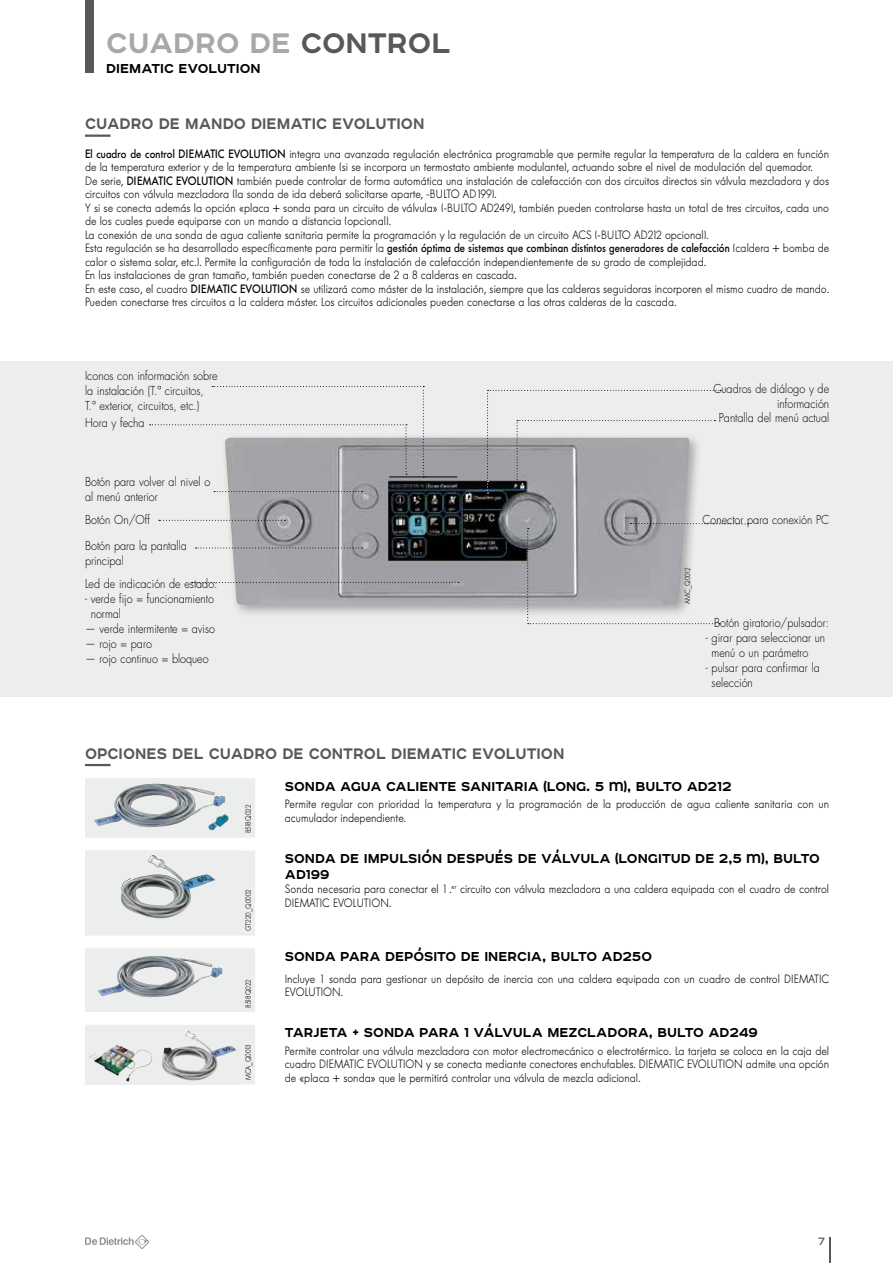
<style>
.page{position:relative;width:893px;height:1263px;background:#fff}
.page>*{position:absolute;margin:0;border:0;box-sizing:border-box;transform-origin:0 0}
.t1{font:700 36px "Affect";color:#a7a8aa}
.t2{font:700 19.5px "Affect";color:#58585a;scale:.95 1}
.t3{font:700 16.5px/16.5px "Affect";color:#000}
.t4{font:13.5px "Affect";color:#58585a}
.t5{font:300 12px/13.5px "Futura BQ";color:#000;scale:.9 1}
.t6{font:300 12px/15px "Futura Std";color:#000;scale:.9 1}
.t7{font:300 7.5px "Futura BQ";color:#000;scale:.9 1}
.s1{color:#58585a}
.s2{font-weight:500}
</style>
<div class="page">
<div style="left:85px;top:0;width:9px;height:72px;background:#58585a"></div>
<hr style="left:829px;top:1237px;width:2px;height:26px;background:#58585a">
<svg style="left:85px;top:1235px;width:64px;height:14px"></svg>
<hr style="left:85px;top:135px;width:26px;height:2px;background:#58585a">
<hr style="left:85px;top:764px;width:26px;height:2px;background:#58585a">
<div style="left:0;top:361px;width:893px;height:336px;background:#eceded"></div>
<div style="left:221px;top:433px;width:482px;height:185px;background:#000;opacity:.3"></div>
<img style="left:225px;top:437px;width:464px;height:167px">
<svg style="left:159px;top:520px;width:126px;height:1px"></svg>
<svg style="left:214px;top:491px;width:148px;height:1px"></svg>
<svg style="left:196px;top:547px;width:166px;height:1px"></svg>
<svg style="left:150px;top:386px;width:274px;height:91px"></svg>
<svg style="left:487px;top:390px;width:234px;height:104px"></svg>
<svg style="left:527px;top:523px;width:221px;height:101px"></svg>
<svg style="left:192px;top:582px;width:267px;height:1px"></svg>
<svg style="left:85px;top:778px;width:170px;height:306px;fill:#eceded"></svg>
<div style="left:85px;top:778px;width:153px;height:60px;background:#eceded"></div>
<img style="left:94px;top:784px;width:131px;height:43px">
<div style="left:85px;top:850px;width:153px;height:73px;background:#eceded"></div>
<img style="left:121px;top:855px;width:94px;height:63px">
<img style="left:97px;top:956px;width:125px;height:41px">
<svg style="left:85px;top:1025px;width:153px;height:59px;background:#d4d6d6"></svg>
<svg style="left:183px;top:1030px;width:5px;height:8px"></svg>
<hr style="left:389px;top:476px;width:68px;height:1px;background:#000">
<h1 class="t1" style="left:106px;top:17px;width:346px">CUADRO DE <span class="s1">CONTROL</span></h1>
<h3 class="t3" style="left:106px;top:59px;width:156px">DIEMATIC EVOLUTION</h3>
<h2 class="t2" style="left:85px;top:110px;width:359px">CUADRO DE MANDO DIEMATIC EVOLUTION</h2>
<p class="t5" style="left:85px;top:147px;width:828px"><span class="s2">El cuadro de control DIEMATIC EVOLUTION</span> integra una avanzada regulación electrónica programable que permite regular la temperatura de la caldera en función de la temperatura exterior y de la temperatura ambiente (si se incorpora un termostato ambiente modulante), actuando sobre el nivel de modulación del quemador.<br>De serie, <span class="s2">DIEMATIC EVOLUTION</span> también puede controlar de forma automática una instalación de calefacción con dos circuitos directos sin válvula mezcladora y dos circuitos con válvula mezcladora (la sonda de ida deberá solicitarse aparte, -BULTO AD199).<br>Y si se conecta además la opción «placa + sonda para un circuito de válvula» (-BULTO AD249), también pueden controlarse hasta un total de tres circuitos, cada uno de los cuales puede equiparse con un mando a distancia (opcional).<br>La conexión de una sonda de agua caliente sanitaria permite la programación y la regulación de un circuito ACS (-BULTO AD212 opcional).<br>Esta regulación se ha desarrollado específicamente para permitir la <span class="s2">gestión óptima de sistemas que combinan distintos generadores de calefacción</span> (caldera + bomba de calor o sistema solar, etc.). Permite la configuración de toda la instalación de calefacción independientemente de su grado de complejidad.<br>En las instalaciones de gran tamaño, también pueden conectarse de 2 a 8 calderas en cascada.<br>En este caso, el cuadro <span class="s2">DIEMATIC EVOLUTION</span> se utilizará como máster de la instalación, siempre que las calderas seguidoras incorporen el mismo cuadro de mando.<br>Pueden conectarse tres circuitos a la caldera máster. Los circuitos adicionales pueden conectarse a las otras calderas de la cascada.</p>
<p class="t6" style="left:85px;top:368px;width:149px">Iconos con información sobre la instalación (T.ª circuitos,<br>T.ª exterior, circuitos, etc.)</p>
<p class="t6" style="left:85px;top:415px;width:68px">Hora y fecha</p>
<p class="t6" style="left:85px;top:475px;width:141px">Botón para volver al nivel o al menú anterior</p>
<p class="t6" style="left:85px;top:513px;width:74px">Botón On/Off</p>
<p class="t6" style="left:85px;top:538px;width:115px">Botón para la pantalla principal</p>
<p class="t6" style="left:85px;top:577px;width:149px">Led de indicación de estado:</p>
<p class="t6" style="left:91px;top:592px;width:138px;text-indent:-6px">- verde fijo = funcionamiento normal</p>
<p class="t6" style="left:85px;top:622px;width:146px">— verde intermitente = aviso</p>
<p class="t6" style="left:85px;top:637px;width:76px">— rojo = paro</p>
<p class="t6" style="left:85px;top:652px;width:139px">— rojo continuo = bloqueo</p>
<h2 class="t2" style="left:85px;top:739px;width:506px">OPCIONES DEL CUADRO DE CONTROL DIEMATIC EVOLUTION</h2>
<p class="t6" style="left:713px;top:381px;width:130px;text-align:right">Cuadros de diálogo y de información</p>
<p class="t6" style="left:719px;top:411px;width:124px">Pantalla del menú actual</p>
<p class="t6" style="left:702px;top:513px;width:142px">Conector para conexión PC</p>
<p class="t7" style="left:683px;top:604px;width:42px;rotate:-90deg">AMC_Q0012</p>
<p class="t6" style="left:714px;top:615px;width:129px">Botón giratorio/pulsador:</p>
<p class="t6" style="left:712px;top:630px;width:128px;text-indent:-6px">- girar para seleccionar un menú o un parámetro</p>
<p class="t6" style="left:712px;top:660px;width:122px;text-indent:-6px">- pulsar para confirmar la selección</p>
<p class="t7" style="left:244px;top:833px;width:33px;rotate:-90deg">8518Q022</p>
<p class="t7" style="left:244px;top:931px;width:48px;rotate:-90deg">GT220_Q0002</p>
<p class="t7" style="left:244px;top:1008px;width:33px;rotate:-90deg">8518Q022</p>
<p class="t7" style="left:244px;top:1080px;width:41px;rotate:-90deg">MCA_Q0013</p>
<h3 class="t3" style="left:285px;top:777px;width:448px">SONDA AGUA CALIENTE SANITARIA (LONG. 5 m), BULTO AD212</h3>
<p class="t5" style="left:285px;top:797px;width:606px">Permite regular con prioridad la temperatura y la programación de la producción de agua caliente sanitaria con un acumulador independiente.</p>
<h3 class="t3" style="left:285px;top:849px;width:536px">SONDA DE IMPULSIÓN DESPUÉS DE VÁLVULA (LONGITUD DE 2,5 m), BULTO<br>AD199</h3>
<p class="t5" style="left:285px;top:883px;width:606px">Sonda necesaria para conectar el 1 .<sup>er</sup> circuito con válvula mezcladora a una caldera equipada con el cuadro de control<br>DIEMATIC EVOLUTION.</p>
<h3 class="t3" style="left:285px;top:947px;width:369px">SONDA PARA DEPÓSITO DE INERCIA, BULTO AD250</h3>
<p class="t5" style="left:285px;top:972px;width:606px">Incluye 1 sonda para gestionar un depósito de inercia con una caldera equipada con un cuadro de control DIEMATIC<br>EVOLUTION.</p>
<h3 class="t3" style="left:285px;top:1023px;width:474px">TARJETA + SONDA PARA 1 VÁLVULA MEZCLADORA, BULTO AD249</h3>
<p class="t5" style="left:285px;top:1044px;width:606px;text-align:justify">Permite controlar una válvula mezcladora con motor electromecánico o electrotérmico. La tarjeta se coloca en la caja del cuadro DIEMATIC EVOLUTION y se conecta mediante conectores enchufables. DIEMATIC EVOLUTION admite una opción de «placa + sonda» que le permitirá controlar una válvula de mezcla adicional.</p>
<p class="t4" style="left:818px;top:1231px;width:8px">7</p>
</div>
